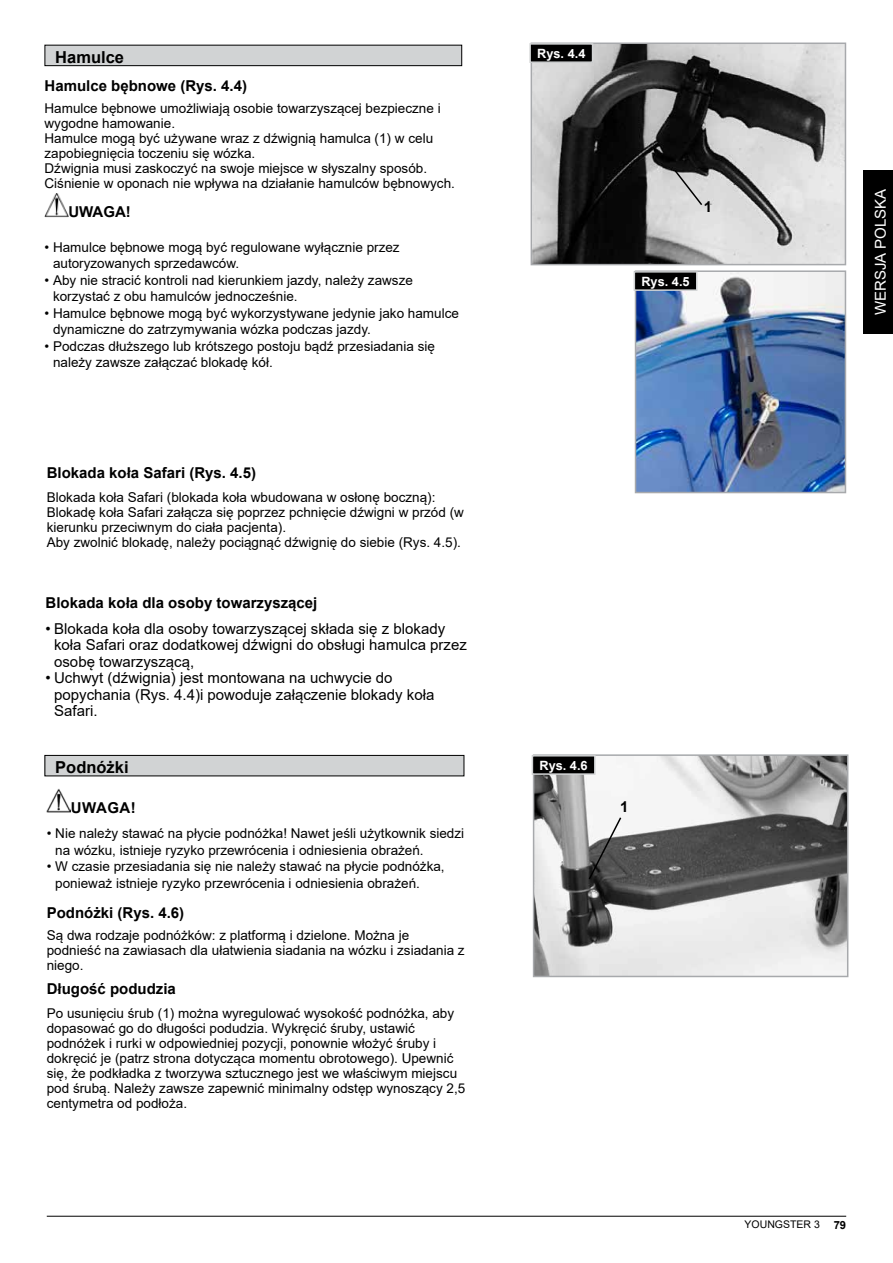
<style>
.page{position:relative;width:893px;height:1263px;background:#fff}
.page>*{position:absolute;margin:0;border:0;box-sizing:border-box;transform-origin:0 0}
.t1{font:700 16.5px "Arial";color:#000}
.t2{font:15px/16.5px "Arial";color:#000}
.t3{font:700 15px "Arial";color:#000}
.t4{font:15px "Arial";color:#fff}
.t5{font:13.5px/15px "Arial";color:#000}
.t6{font:700 12.75px "Arial";color:#fff}
.t7{font:10.5px "Arial";color:#000}
.s1{font-weight:700;font-size:11.25px}
</style>
<div class="page">
<div style="left:863px;top:170px;width:30px;height:164px;background:#000"></div>
<hr style="left:47px;top:1216px;width:799px;height:1px;background:#000">
<div style="left:45px;top:45px;width:417px;height:21px;background:#d1d3d4"></div>
<div style="left:45px;top:45px;width:417px;height:21px;border:1px solid #000"></div>
<img style="left:45px;top:193px;width:23px;height:24px">
<img style="left:47px;top:788px;width:24px;height:24px">
<div style="left:45px;top:755px;width:419px;height:21px;background:#d1d3d4"></div>
<div style="left:45px;top:755px;width:419px;height:21px;border:1px solid #000"></div>
<img style="left:534px;top:46px;width:309px;height:216px">
<div style="left:531px;top:43px;width:315px;height:222px;border:2px solid #a7a9ac"></div>
<div style="left:530px;top:44px;width:63px;height:18px;background:#000"></div>
<div style="left:529px;top:43px;width:64px;height:20px;border:2px solid #d1d3d4"></div>
<svg style="left:673px;top:168px;width:31px;height:39px"></svg>
<img style="left:638px;top:273px;width:205px;height:217px">
<div style="left:635px;top:270px;width:211px;height:223px;border:2px solid #a7a9ac"></div>
<div style="left:634px;top:272px;width:63px;height:18px;background:#000"></div>
<div style="left:634px;top:271px;width:63px;height:20px;border:2px solid #d1d3d4"></div>
<img style="left:536px;top:757px;width:309px;height:217px">
<div style="left:533px;top:754px;width:315px;height:223px;border:2px solid #a7a9ac"></div>
<div style="left:532px;top:756px;width:63px;height:18px;background:#000"></div>
<div style="left:532px;top:755px;width:64px;height:20px;border:2px solid #d1d3d4"></div>
<svg style="left:587px;top:816px;width:36px;height:65px"></svg>
<p class="t1" style="left:55px;top:46px;width:70px">Hamulce</p>
<p class="t3" style="left:45px;top:75px;width:204px">Hamulce bębnowe (Rys. 4.4)</p>
<p class="t5" style="left:45px;top:101px;width:412px">Hamulce bębnowe umożliwiają osobie towarzyszącej bezpieczne i wygodne hamowanie.<br>Hamulce mogą być używane wraz z dźwignią hamulca (1) w celu zapobiegnięcia toczeniu się wózka.<br>Dźwignia musi zaskoczyć na swoje miejsce w słyszalny sposób.<br>Ciśnienie w oponach nie wpływa na działanie hamulców bębnowych.</p>
<p class="t3" style="left:68px;top:201px;width:64px">UWAGA!</p>
<p class="t5" style="left:53px;top:239px;width:348px;line-height:16.5px;text-indent:-9px">• Hamulce bębnowe mogą być regulowane wyłącznie przez autoryzowanych sprzedawców.</p>
<p class="t5" style="left:53px;top:272px;width:361px;line-height:16.5px;text-indent:-9px">• Aby nie stracić kontroli nad kierunkiem jazdy, należy zawsze korzystać z obu hamulców jednocześnie.</p>
<p class="t5" style="left:53px;top:305px;width:407px;line-height:16.5px;text-indent:-9px">• Hamulce bębnowe mogą być wykorzystywane jedynie jako hamulce dynamiczne do zatrzymywania wózka podczas jazdy.</p>
<p class="t5" style="left:53px;top:338px;width:383px;line-height:16.5px;text-indent:-9px">• Podczas dłuższego lub krótszego postoju bądź przesiadania się należy zawsze załączać blokadę kół.</p>
<p class="t3" style="left:47px;top:462px;width:211px">Blokada koła Safari (Rys. 4.5)</p>
<p class="t5" style="left:47px;top:490px;width:419px">Blokada koła Safari (blokada koła wbudowana w osłonę boczną):<br>Blokadę koła Safari załącza się poprzez pchnięcie dźwigni w przód (w kierunku przeciwnym do ciała pacjenta).<br>Aby zwolnić blokadę, należy pociągnąć dźwignię do siebie (Rys. 4.5).</p>
<p class="t3" style="left:46px;top:592px;width:273px">Blokada koła dla osoby towarzyszącej</p>
<p class="t2" style="left:54px;top:620px;width:414px;text-indent:-9px">• Blokada koła dla osoby towarzyszącej składa się z blokady koła Safari oraz dodatkowej dźwigni do obsługi hamulca przez osobę towarzyszącą,</p>
<p class="t2" style="left:54px;top:670px;width:382px;text-indent:-9px">• Uchwyt (dźwignia) jest montowana na uchwycie do popychania (Rys. 4.4)i powoduje załączenie blokady koła<br>Safari.</p>
<p class="t1" style="left:55px;top:756px;width:75px">Podnóżki</p>
<p class="t3" style="left:71px;top:797px;width:66px">UWAGA!</p>
<p class="t5" style="left:55px;top:825px;width:410px;line-height:16.5px;text-indent:-9px">• Nie należy stawać na płycie podnóżka! Nawet jeśli użytkownik siedzi na wózku, istnieje ryzyko przewrócenia i odniesienia obrażeń.</p>
<p class="t5" style="left:55px;top:858px;width:391px;line-height:16.5px;text-indent:-9px">• W czasie przesiadania się nie należy stawać na płycie podnóżka, ponieważ istnieje ryzyko przewrócenia i odniesienia obrażeń.</p>
<p class="t3" style="left:47px;top:902px;width:139px">Podnóżki (Rys. 4.6)</p>
<p class="t5" style="left:47px;top:928px;width:419px">Są dwa rodzaje podnóżków: z platformą i dzielone. Można je podnieść na zawiasach dla ułatwienia siadania na wózku i zsiadania z niego.</p>
<p class="t3" style="left:47px;top:978px;width:131px">Długość podudzia</p>
<p class="t5" style="left:47px;top:1006px;width:420px">Po usunięciu śrub (1) można wyregulować wysokość podnóżka, aby dopasować go do długości podudzia. Wykręcić śruby, ustawić podnóżek i rurki w odpowiedniej pozycji, ponownie włożyć śruby i dokręcić je (patrz strona dotycząca momentu obrotowego). Upewnić się, że podkładka z tworzywa sztucznego jest we właściwym miejscu pod śrubą. Należy zawsze zapewnić minimalny odstęp wynoszący 2,5 centymetra od podłoża.</p>
<p class="t6" style="left:537px;top:44px;width:50px">Rys. 4.4</p>
<p class="t3" style="left:704px;top:196px;width:10px">1</p>
<p class="t6" style="left:641px;top:272px;width:50px">Rys. 4.5</p>
<p class="t4" style="left:870px;top:315px;width:128px;rotate:-90deg">WERSJA POLSKA</p>
<p class="t6" style="left:539px;top:756px;width:50px">Rys. 4.6</p>
<p class="t3" style="left:620px;top:796px;width:10px">1</p>
<p class="t7" style="left:745px;top:1217px;width:103px">YOUNGSTER 3 <span class="s1">79</span></p>
</div>
